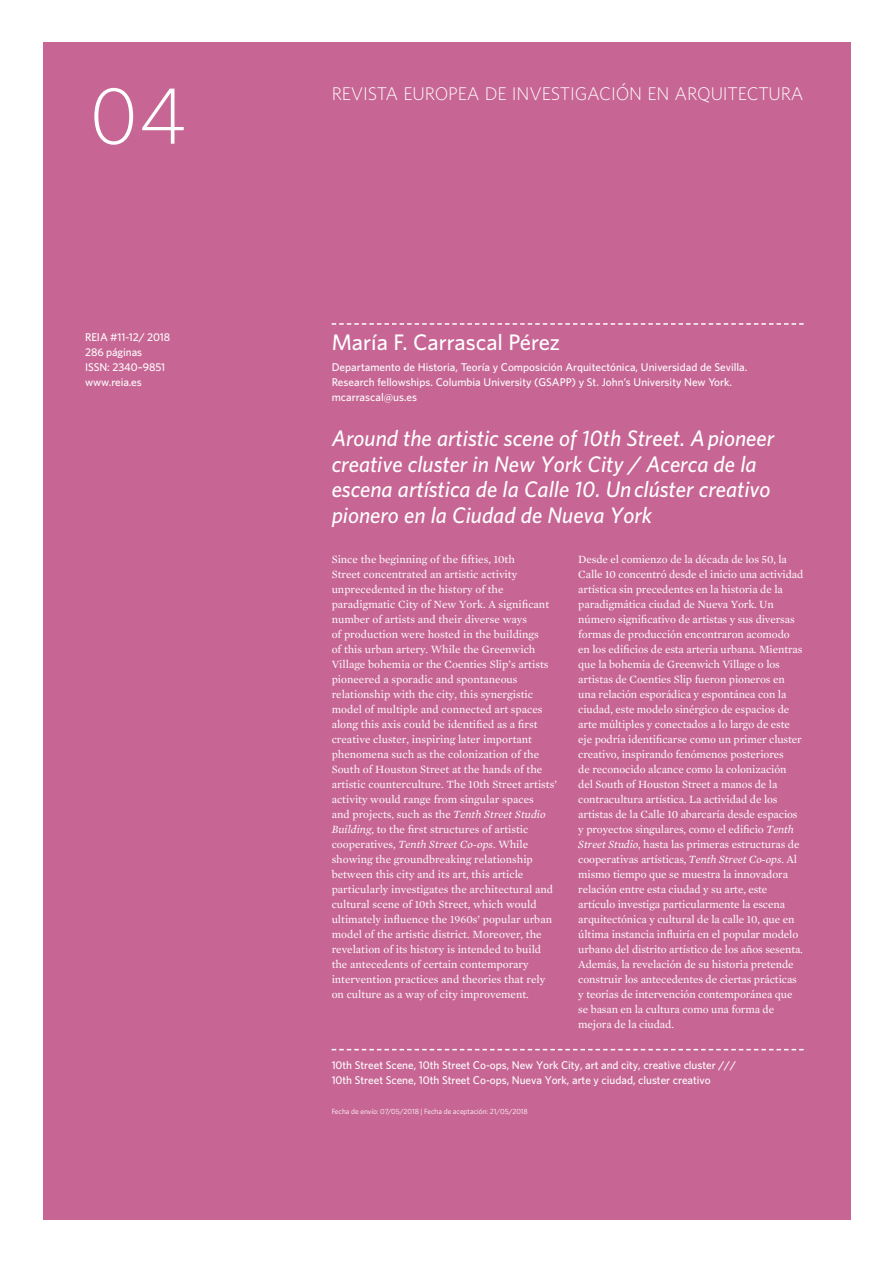
<style>
.page{position:relative;width:893px;height:1263px;background:#fff}
.page>*{position:absolute;margin:0;border:0;box-sizing:border-box;transform-origin:0 0}
.t1{font:300 81px "Whitney";color:#fff}
.t2{font:italic 500 22.5px/25.5px "Whitney";color:#fff}
.t3{font:500 22.5px "Whitney";color:#fff}
.t4{font:300 18.3px "Whitney";letter-spacing:-.01em;color:#fff}
.t5{font:11.25px/15px "Mercury Text G1";letter-spacing:-.01em;color:#fff}
.t6{font:500 11.25px/15px "Whitney";letter-spacing:-.005em;color:#fff}
.t7{font:7.5px "Whitney";letter-spacing:-.005em;color:#fff}
.s1{font-style:italic}
</style>
<div class="page">
<div style="left:43px;top:43px;width:807px;height:1177px;background:#c76694"></div>
<svg style="left:332px;top:323px;width:472px;height:2px"></svg>
<svg style="left:332px;top:1049px;width:472px;height:1px"></svg>
<h1 class="t1" style="left:89px;top:61px;width:99px">04</h1>
<p class="t6" style="left:85px;top:329px;width:87px">REIA #11-12/ 2018<br>286 páginas<br>ISSN: 2340–9851 www.reia.es</p>
<h3 class="t4" style="left:332px;top:81px;width:473px">REVISTA EUROPEA DE INVESTIGACIÓN EN ARQUITECTURA</h3>
<h2 class="t3" style="left:332px;top:327px;width:230px">María F. Carrascal Pérez</h2>
<p class="t6" style="left:332px;top:359px;width:417px">Departamento de Historia, Teoría y Composición Arquitectónica, Universidad de Sevilla.<br>Research fellowships. Columbia University (GSAPP) y St. John’s University New York. mcarrascal@us.es</p>
<h2 class="t2" style="left:332px;top:425px;width:444px">Around the artistic scene of 10th Street. A pioneer creative cluster in New York City / Acerca de la escena artística de la Calle 10. Un clúster creativo pionero en la Ciudad de Nueva York</h2>
<p class="t5" style="left:332px;top:552px;width:227px">Since the beginning of the fifties, 10th<br>Street concentrated an artistic activity unprecedented in the history of the paradigmatic City of New York. A significant number of artists and their diverse ways<br>of production were hosted in the buildings<br>of this urban artery. While the Greenwich Village bohemia or the Coenties Slip’s artists pioneered a sporadic and spontaneous relationship with the city, this synergistic model of multiple and connected art spaces along this axis could be identified as a first creative cluster, inspiring later important phenomena such as the colonization of the South of Houston Street at the hands of the artistic counterculture. The 10th Street artists’ activity would range from singular spaces<br>and projects, such as the <span class="s1">Tenth Street Studio Building</span>, to the first structures of artistic cooperatives, <span class="s1">Tenth Street Co-ops</span>. While showing the groundbreaking relationship between this city and its art, this article particularly investigates the architectural and cultural scene of 10th Street, which would ultimately influence the 1960s’ popular urban model of the artistic district. Moreover, the revelation of its history is intended to build the antecedents of certain contemporary intervention practices and theories that rely on culture as a way of city improvement.</p>
<p class="t5" style="left:578px;top:552px;width:227px">Desde el comienzo de la década de los 50, la Calle 10 concentró desde el inicio una actividad artística sin precedentes en la historia de la paradigmática ciudad de Nueva York. Un número significativo de artistas y sus diversas formas de producción encontraron acomodo en los edificios de esta arteria urbana. Mientras que la bohemia de Greenwich Village o los artistas de Coenties Slip fueron pioneros en una relación esporádica y espontánea con la ciudad, este modelo sinérgico de espacios de arte múltiples y conectados a lo largo de este eje podría identificarse como un primer cluster creativo, inspirando fenómenos posteriores<br>de reconocido alcance como la colonización del South of Houston Street a manos de la contracultura artística. La actividad de los artistas de la Calle 10 abarcaría desde espacios y proyectos singulares, como el edificio <span class="s1">Tenth Street Studio</span>, hasta las primeras estructuras de cooperativas artísticas, <span class="s1">Tenth Street Co-ops</span>. Al mismo tiempo que se muestra la innovadora relación entre esta ciudad y su arte, este artículo investiga particularmente la escena arquitectónica y cultural de la calle 10, que en última instancia influiría en el popular modelo urbano del distrito artístico de los años sesenta.<br>Además, la revelación de su historia pretende construir los antecedentes de ciertas prácticas y teorías de intervención contemporánea que se basan en la cultura como una forma de mejora de la ciudad.</p>
<p class="t6" style="left:332px;top:1057px;width:406px">10th Street Scene, 10th Street Co-ops, New York City, art and city, creative cluster ///<br>10th Street Scene, 10th Street Co-ops, Nueva York, arte y ciudad, cluster creativo</p>
<p class="t7" style="left:332px;top:1106px;width:198px">Fecha de envío: 07/05/2018 | Fecha de aceptación: 21/05/2018</p>
</div>
